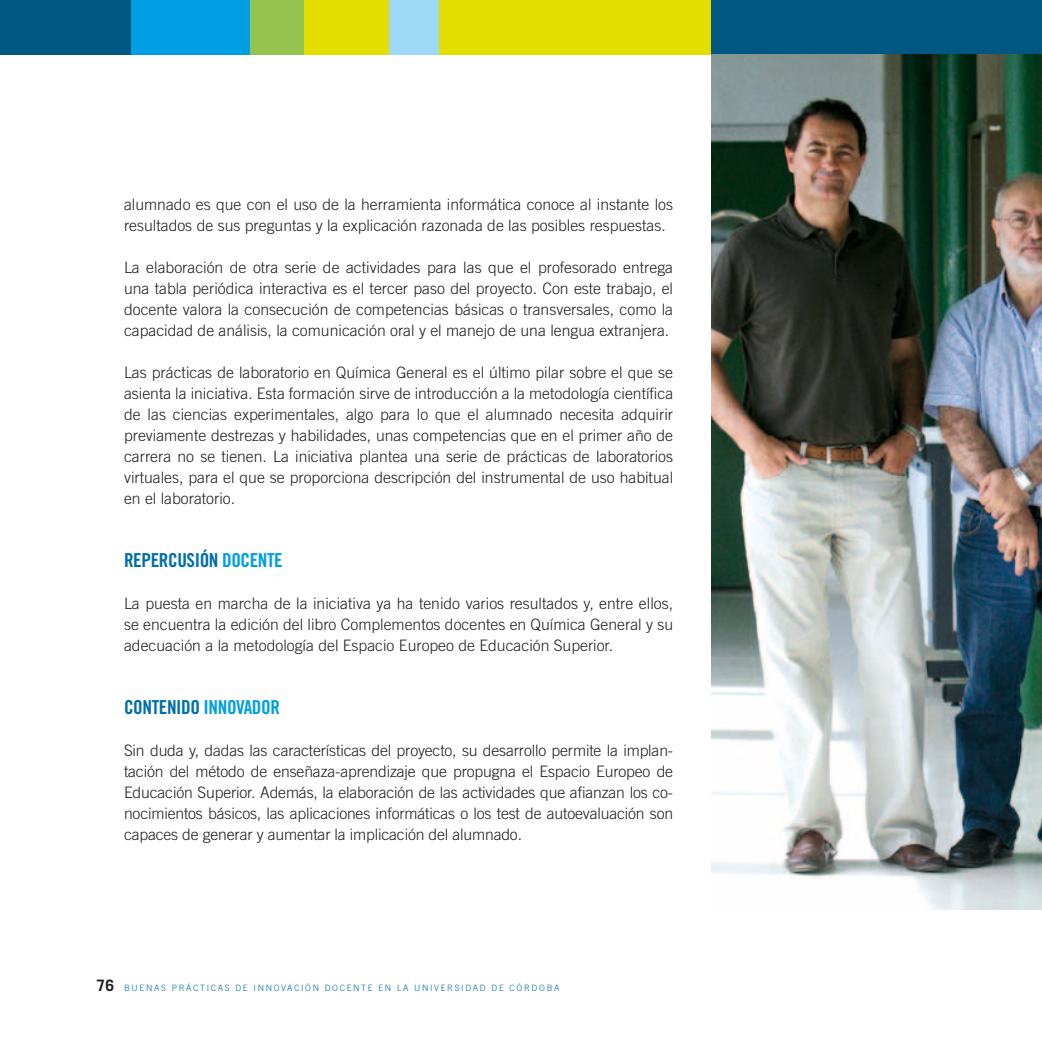
<style>
.page{position:relative;width:1042px;height:1042px;background:#fff}
.page>*{position:absolute;margin:0;border:0;box-sizing:border-box;transform-origin:0 0}
.t1{font:19.25px "Trade Gothic LT Std Bd Cn 20";letter-spacing:-.02em;color:#006eac}
.t2{font:300 15.75px/21px "Trade Gothic LT Std";color:#1d1d1b;text-align:justify}
.t3{font:300 8.75px "Trade Gothic LT Std";letter-spacing:.19em;color:#006eac}
.s1{color:#009fe3}
.s2{font-weight:700;font-size:15.75px;color:#1d1d1b}
</style>
<div class="page">
<div style="left:0;top:0;width:1042px;height:55px;background:#005781"></div>
<div style="left:131px;top:0;width:139px;height:55px;background:#009fe3"></div>
<div style="left:250px;top:0;width:67px;height:55px;background:#94c350"></div>
<div style="left:304px;top:0;width:139px;height:55px;background:#e3de00"></div>
<div style="left:389px;top:0;width:61px;height:55px;background:#9fd9f8"></div>
<div style="left:439px;top:0;width:272px;height:55px;background:#e3de00"></div>
<img style="left:711px;top:55px;width:331px;height:854px">
<p class="t2" style="left:124px;top:194px;width:550px">alumnado es que con el uso de la herramienta informática conoce al instante los resultados de sus preguntas y la explicación razonada de las posibles respuestas.</p>
<p class="t2" style="left:124px;top:257px;width:550px">La elaboración de otra serie de actividades para las que el profesorado entrega una tabla periódica interactiva es el tercer paso del proyecto. Con este trabajo, el docente valora la consecución de competencias básicas o transversales, como la capacidad de análisis, la comunicación oral y el manejo de una lengua extranjera.</p>
<p class="t2" style="left:124px;top:362px;width:551px">Las prácticas de laboratorio en Química General es el último pilar sobre el que se asienta la iniciativa. Esta formación sirve de introducción a la metodología científica de las ciencias experimentales, algo para lo que el alumnado necesita adquirir previamente destrezas y habilidades, unas competencias que en el primer año de carrera no se tienen. La iniciativa plantea una serie de prácticas de laboratorios virtuales, para el que se proporciona descripción del instrumental de uso habitual en el laboratorio.</p>
<p class="t1" style="left:124px;top:548px;width:160px">REPERCUSIÓN <span class="s1">DOCENTE</span></p>
<p class="t2" style="left:124px;top:593px;width:550px">La puesta en marcha de la iniciativa ya ha tenido varios resultados y, entre ellos, se encuentra la edición del libro Complementos docentes en Química General y su adecuación a la metodología del Espacio Europeo de Educación Superior.</p>
<p class="t1" style="left:124px;top:695px;width:157px">CONTENIDO <span class="s1">INNOVADOR</span></p>
<p class="t2" style="left:124px;top:740px;width:550px">Sin duda y, dadas las características del proyecto, su desarrollo permite la implan&shy;tación del método de enseñaza-aprendizaje que propugna el Espacio Europeo de Educación Superior. Además, la elaboración de las actividades que afianzan los co&shy;nocimientos básicos, las aplicaciones informáticas o los test de autoevaluación son capaces de generar y aumentar la implicación del alumnado.</p>
<p class="t3" style="left:97px;top:982px;width:51px"><span class="s2">76</span> Buenas</p>
<p class="t3" style="left:172px;top:982px;width:42px">p rác ticas</p>
<p class="t3" style="left:235px;top:982px;width:325px">d E INNOVACIÓN DOCENTE EN LA U NIVER SIDAD DE CÓR DOB A</p>
</div>
